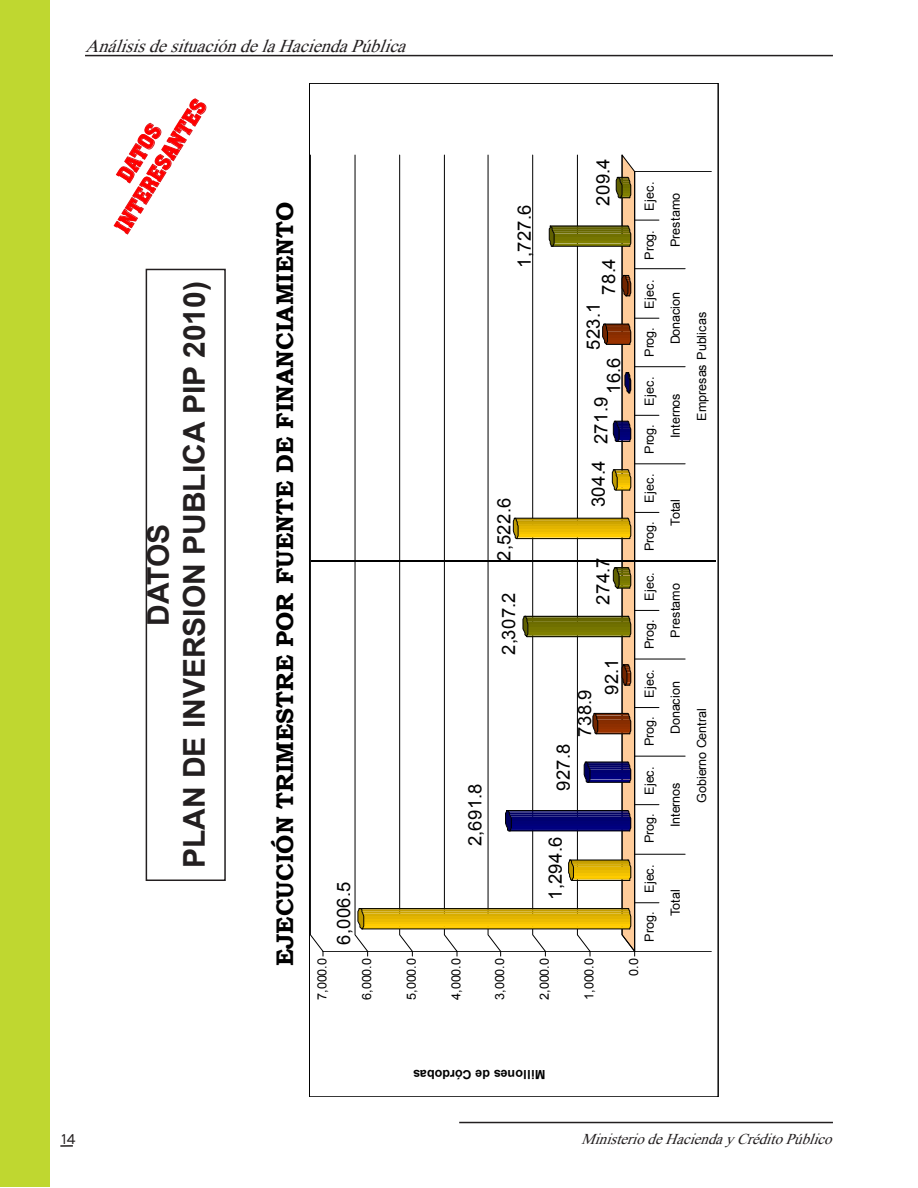
<style>
.page{position:relative;width:918px;height:1188px;background:#fff}
.page>*{position:absolute;margin:0;border:0;box-sizing:border-box;transform-origin:0 0}
.t1{font:700 30px "Arial";color:#231f20}
.t2{font:700 24px "Bookman Old Style";color:#000}
.t3{font:21px "Aachen BT";color:#f00}
.t4{font:18.45px/27.2px "Arial";letter-spacing:.025em;color:#000}
.t5{font:italic 18px "Times New Roman";color:#231f20}
.t6{font:18px "Tunga";color:#231f20}
.t7{font:italic 15px "Times New Roman";color:#231f20}
.t8{font:12.6px "Arial";letter-spacing:-.015em;color:#000}
.t9{font:700 12.6px "Arial";letter-spacing:.005em;color:#000}
.t10{font:12.6px "Arial";letter-spacing:.02em;color:#000}
.t11{font:12.6px "Arial";letter-spacing:.005em;color:#000}
</style>
<div class="page">
<hr style="left:85px;top:55px;width:748px;height:1px;background:#231f20">
<div style="left:0;top:0;width:49px;height:1186px;background:#bfd730"></div>
<hr style="left:459px;top:1122px;width:374px;height:1px;background:#231f20">
<svg style="left:60px;top:1145px;width:13px;height:2px"></svg>
<svg style="left:309px;top:83px;width:273px;height:1014px"></svg>
<svg style="left:582px;top:83px;width:100px;height:1014px"></svg>
<hr style="left:582px;top:560px;width:115px;height:2px;background:#000">
<svg style="left:682px;top:83px;width:36px;height:1014px"></svg>
<div style="left:146px;top:269px;width:80px;height:612px;border:2px solid #231f20"></div>
<svg style="left:114px;top:98px;width:93px;height:137px"></svg>
<h3 class="t5" style="left:85px;top:34px;width:330px">AnálisisdesituacióndelaHaciendaPública</h3>
<p class="t3" style="left:109px;top:224px;width:154px;rotate:-58deg">INTERESANTES</p>
<p class="t3" style="left:112px;top:173px;width:65px;rotate:-58deg">DATOS</p>
<p class="t1" style="left:139px;top:626px;width:104px;rotate:-90deg">DATOS</p>
<p class="t1" style="left:175px;top:868px;width:588px;rotate:-90deg">PLAN DE INVERSION PUBLICA PIP 2010)</p>
<p class="t2" style="left:268px;top:966px;width:766px;rotate:-90deg">EJECUCIÓN TRIMESTRE POR FUENTE DE FINANCIAMIENTO</p>
<p class="t4" style="left:462px;top:846px;width:64px;rotate:-90deg">2,691.8</p>
<p class="t8" style="left:314px;top:1000px;width:43px;rotate:-90deg">7,000.0</p>
<p class="t4" style="left:330px;top:945px;width:64px;rotate:-90deg">6,006 5</p>
<p class="t4" style="left:330px;top:897px;width:7px;rotate:-90deg">.</p>
<p class="t8" style="left:359px;top:1000px;width:43px;rotate:-90deg">6,000.0</p>
<p class="t8" style="left:403px;top:1000px;width:43px;rotate:-90deg">5,000.0</p>
<p class="t8" style="left:448px;top:1000px;width:43px;rotate:-90deg">4,000.0</p>
<p class="t4" style="left:511px;top:268px;width:64px;rotate:-90deg">1,727.6</p>
<p class="t4" style="left:491px;top:561px;width:64px;rotate:-90deg">2,522.6</p>
<p class="t4" style="left:495px;top:655px;width:64px;rotate:-90deg">2,307.2</p>
<p class="t4" style="left:590px;top:206px;width:49px;rotate:-90deg">209.4</p>
<p class="t4" style="left:595px;top:295px;width:38px;rotate:-90deg">78.4</p>
<p class="t4" style="left:580px;top:350px;width:49px;rotate:-90deg">523.1</p>
<p class="t4" style="left:600px;top:394px;width:38px;rotate:-90deg">16.6</p>
<p class="t4" style="left:586px;top:507px;width:112px;rotate:-90deg">304.4 271.9</p>
<p class="t4" style="left:590px;top:605px;width:49px;rotate:-90deg">274.7</p>
<p class="t4" style="left:571px;top:695px;width:38px;text-indent:-42px;rotate:-90deg">738.9<br>92.1</p>
<p class="t4" style="left:550px;top:791px;width:49px;rotate:-90deg">927.8</p>
<p class="t4" style="left:542px;top:900px;width:64px;rotate:-90deg">1,294.6</p>
<p class="t8" style="left:492px;top:1000px;width:43px;rotate:-90deg">3,000.0</p>
<p class="t8" style="left:536px;top:1000px;width:43px;rotate:-90deg">2,000.0</p>
<p class="t8" style="left:581px;top:1000px;width:43px;rotate:-90deg">1,000.0</p>
<p class="t8" style="left:641px;top:211px;width:30px;rotate:-90deg">Ejec.</p>
<p class="t8" style="left:641px;top:260px;width:31px;rotate:-90deg">Prog.</p>
<p class="t8" style="left:641px;top:309px;width:30px;rotate:-90deg">Ejec.</p>
<p class="t8" style="left:641px;top:357px;width:31px;rotate:-90deg">Prog.</p>
<p class="t8" style="left:641px;top:406px;width:30px;rotate:-90deg">Ejec.</p>
<p class="t8" style="left:641px;top:454px;width:31px;rotate:-90deg">Prog.</p>
<p class="t8" style="left:641px;top:503px;width:30px;rotate:-90deg">Ejec.</p>
<p class="t8" style="left:641px;top:551px;width:31px;rotate:-90deg">Prog.</p>
<p class="t8" style="left:641px;top:601px;width:30px;rotate:-90deg">Ejec.</p>
<p class="t8" style="left:641px;top:649px;width:31px;rotate:-90deg">Prog.</p>
<p class="t8" style="left:641px;top:698px;width:30px;rotate:-90deg">Ejec.</p>
<p class="t8" style="left:641px;top:746px;width:31px;rotate:-90deg">Prog.</p>
<p class="t8" style="left:641px;top:795px;width:30px;rotate:-90deg">Ejec.</p>
<p class="t8" style="left:641px;top:843px;width:31px;rotate:-90deg">Prog.</p>
<p class="t8" style="left:641px;top:893px;width:30px;rotate:-90deg">Ejec.</p>
<p class="t8" style="left:641px;top:942px;width:31px;rotate:-90deg">Prog.</p>
<p class="t8" style="left:625px;top:976px;width:19px;rotate:-90deg">0.0</p>
<p class="t10" style="left:667px;top:247px;width:56px;rotate:-90deg">Prestamo</p>
<p class="t8" style="left:667px;top:344px;width:54px;rotate:-90deg">Donacion</p>
<p class="t8" style="left:667px;top:438px;width:46px;rotate:-90deg">Internos</p>
<p class="t8" style="left:667px;top:526px;width:28px;rotate:-90deg">Total</p>
<p class="t10" style="left:667px;top:638px;width:56px;rotate:-90deg">Prestamo</p>
<p class="t8" style="left:667px;top:734px;width:54px;rotate:-90deg">Donacion</p>
<p class="t8" style="left:667px;top:827px;width:46px;rotate:-90deg">Internos</p>
<p class="t8" style="left:667px;top:916px;width:29px;rotate:-90deg">Total</p>
<p class="t11" style="left:693px;top:421px;width:111px;rotate:-90deg">Empresas Publicas</p>
<p class="t8" style="left:693px;top:803px;width:96px;rotate:-90deg">Gobierno Central</p>
<p class="t9" style="left:545px;top:1082px;width:134px;rotate:-180deg">Millones de Córdobas</p>
<h3 class="t6" style="left:62px;top:1128px;width:16px">14</h3>
<p class="t7" style="left:581px;top:1129px;width:259px">MinisteriodeHaciendayCréditoPúblico</p>
</div>
